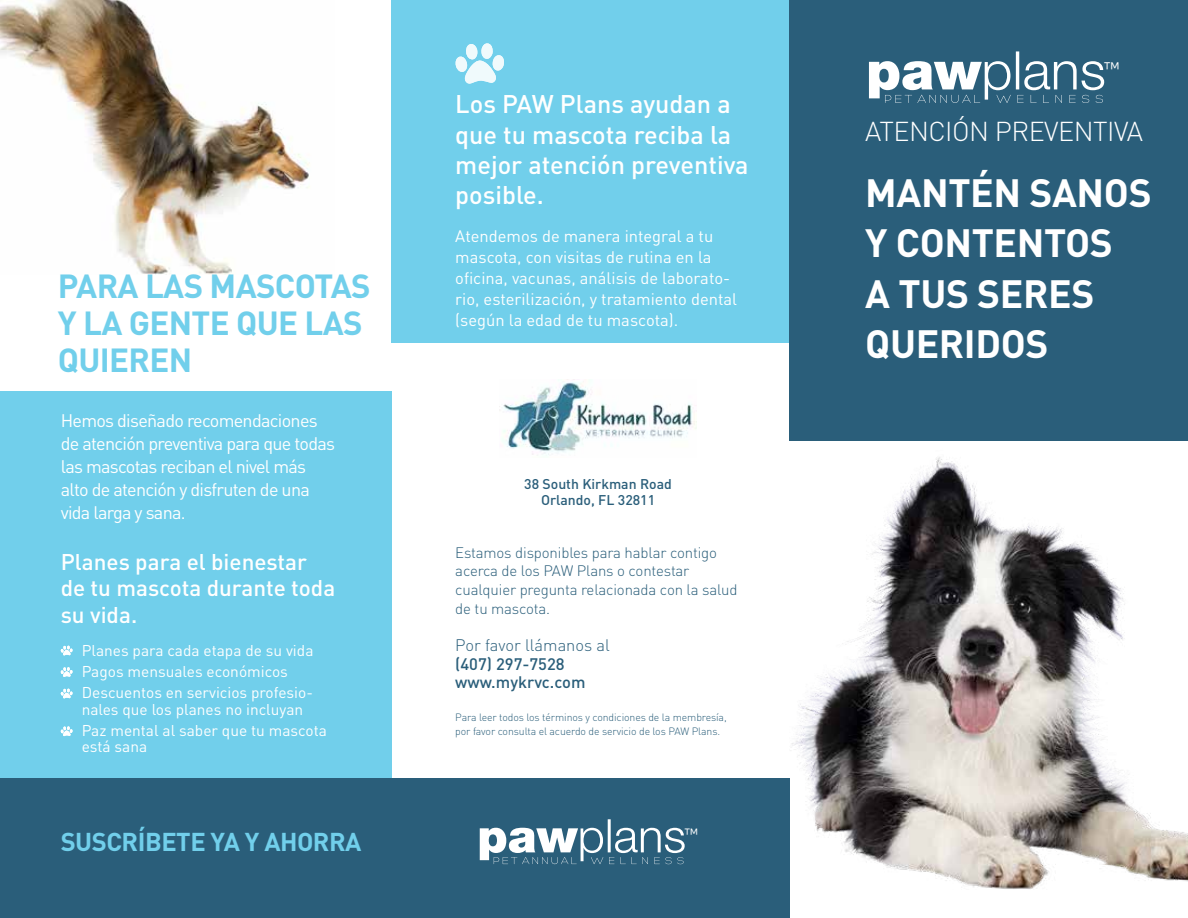
<style>
.page{position:relative;width:1188px;height:918px;background:#fff}
.page>*{position:absolute;margin:0;border:0;box-sizing:border-box;transform-origin:0 0}
.t1{font:700 39px/50.4px "DIN";letter-spacing:-.01em;color:#fff}
.t2{font:700 33px/37.2px "DIN";letter-spacing:-.02em;color:#71cfeb}
.t3{font:300 27px "DIN";letter-spacing:-.02em;color:#fff}
.t4{font:700 25.5px "DIN";letter-spacing:-.02em;color:#71cfeb}
.t5{font:500 25.2px/30.3px "DIN";color:#fff}
.t6{font:300 24.9px "Raleway";color:#fff}
.t7{font:500 22.5px/26.2px "DIN";color:#fff}
.t8{font:300 21.75px "Raleway";color:#fff}
.t9{font:18px/23px "DIN";letter-spacing:-.04em;color:#fff}
.t10{font:16.5px/21px "DIN";color:#fff}
.t11{font:500 16.5px/18.6px "DIN";color:#2a5e7a}
.t12{font:300 16.5px "DIN";color:#2a5e7a}
.t13{font:15.45px/21.5px "DIN";color:#fff}
.t14{font:300 15px/18.6px "DIN";letter-spacing:-.01em;color:#2a5e7a}
.t15{font:500 13.95px/16.8px "DIN";color:#2a5e7a;text-align:center}
.t16{font:300 10.5px/14px "DIN";letter-spacing:-.01em;color:#2a5e7a}
</style>
<div class="page">
<div style="left:0;top:392px;width:392px;height:524px;background:#71cfeb"></div>
<div style="left:0;top:779px;width:790px;height:139px;background:#2a5e7a"></div>
<img style="left:0;top:0;width:310px;height:275px">
<div style="left:392px;top:0;width:398px;height:342px;background:#71cfeb"></div>
<svg style="left:455px;top:43px;width:49px;height:41px"></svg>
<svg style="left:61px;top:646px;width:12px;height:10px"></svg>
<svg style="left:61px;top:667px;width:12px;height:10px"></svg>
<svg style="left:61px;top:688px;width:12px;height:10px"></svg>
<svg style="left:61px;top:726px;width:12px;height:10px"></svg>
<img style="left:499px;top:382px;width:198px;height:74px">
<svg style="left:480px;top:819px;width:205px;height:46px"></svg>
<img style="left:791px;top:457px;width:397px;height:432px">
<div style="left:790px;top:0;width:398px;height:440px;background:#2a5e7a"></div>
<svg style="left:869px;top:51px;width:235px;height:52px"></svg>
<h2 class="t2" style="left:58px;top:266px;width:314px">PARA LAS MASCOTAS<br>Y LA GENTE QUE LAS<br>QUIEREN</h2>
<p class="t9" style="left:61px;top:409px;width:276px">Hemos diseñado recomendaciones de atención preventiva para que todas las mascotas reciban el nivel más alto de atención y disfruten de una vida larga y sana.</p>
<h3 class="t7" style="left:61px;top:548px;width:276px">Planes para el bienestar de tu mascota durante toda su vida.</h3>
<p class="t13" style="left:82px;top:639px;width:233px">Planes para cada etapa de su vida<br>Pagos mensuales económicos<br>Descuentos en servicios profesio-</p>
<p class="t13" style="left:82px;top:698px;width:247px">nales que los planes no incluyan<br>Paz mental al saber que tu mascota</p>
<p class="t13" style="left:82px;top:736px;width:67px">está sana</p>
<h3 class="t4" style="left:61px;top:825px;width:302px">SUSCRÍBETE YA Y AHORRA</h3>
<h3 class="t5" style="left:455px;top:88px;width:295px">Los PAW Plans ayudan a que tu mascota reciba la mejor atención preventiva posible.</h3>
<p class="t10" style="left:455px;top:225px;width:283px">Atendemos de manera integral a tu mascota, con visitas de rutina en la oficina, vacunas, análisis de laborato&shy;rio, esterilización, y tratamiento dental (según la edad de tu mascota).</p>
<p class="t15" style="left:524px;top:475px;width:149px">38 South Kirkman Road<br>Orlando, FL 32811</p>
<p class="t14" style="left:455px;top:543px;width:284px">Estamos disponibles para hablar contigo acerca de los PAW Plans o contestar cualquier pregunta relacionada con la salud de tu mascota.</p>
<p class="t12" style="left:455px;top:635px;width:156px">Por favor llámanos al</p>
<p class="t11" style="left:455px;top:654px;width:132px">(407) 297-7528 www.mykrvc.com</p>
<p class="t16" style="left:455px;top:710px;width:273px">Para leer todos los términos y condiciones de la membresía, por favor consulta el acuerdo de servicio de los PAW Plans.</p>
<h3 class="t8" style="left:684px;top:823px;width:17px">™</h3>
<h3 class="t6" style="left:1103px;top:56px;width:19px">™</h3>
<h3 class="t3" style="left:865px;top:115px;width:279px">ATENCIÓN PREVENTIVA</h3>
<h1 class="t1" style="left:865px;top:166px;width:288px">MANTÉN SANOS<br>Y CONTENTOS<br>A TUS SERES<br>QUERIDOS</h1>
</div>
